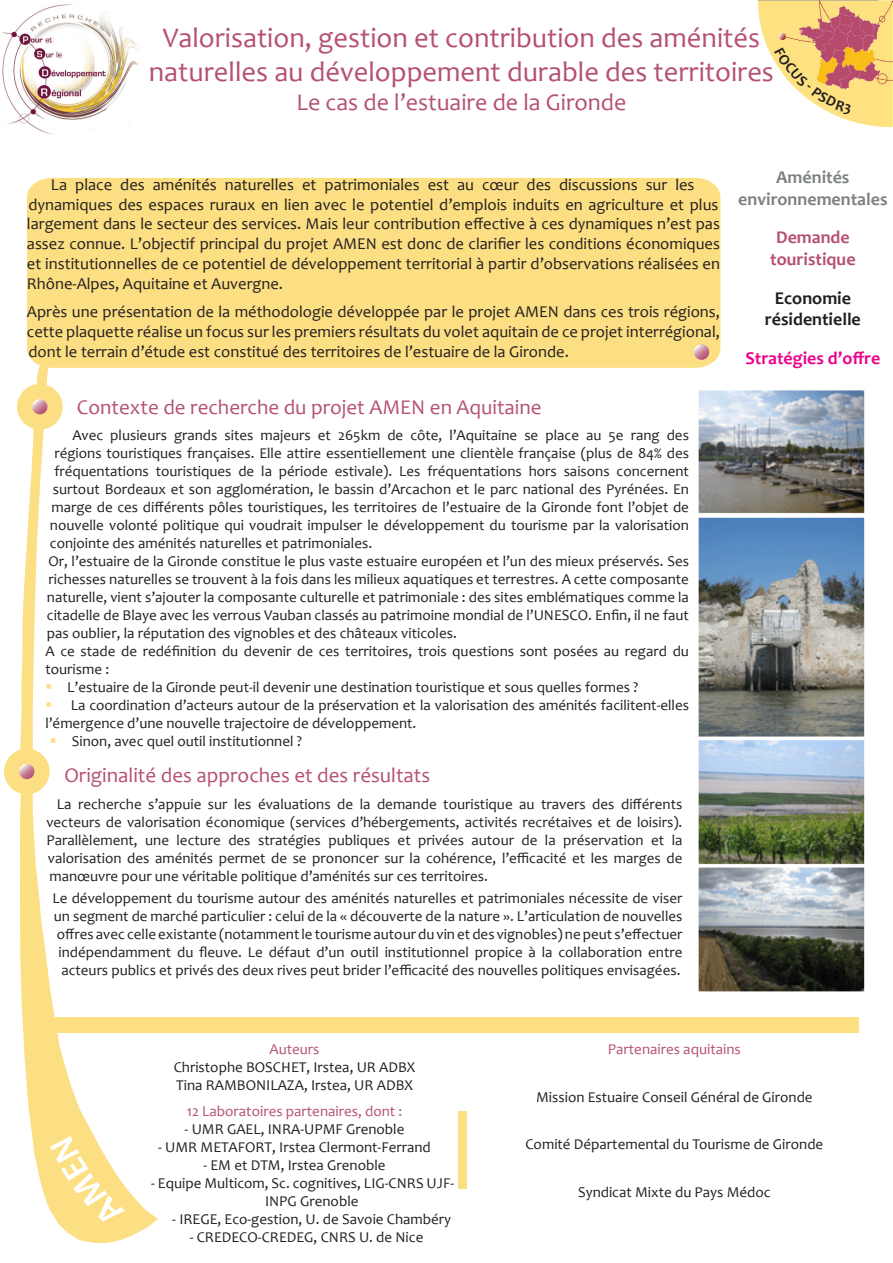
<style>
.page{position:relative;width:893px;height:1263px;background:#fff}
.page>*{position:absolute;margin:0;border:0;box-sizing:border-box;transform-origin:0 0}
.t1{font:28.5px "Candara";color:#b55076}
.t2{font:24px "Candara";color:#b55076}
.t3{font:21px "Candara";color:#b55076}
.t4{font:700 18px/21.6px "Candara";color:#7d8184;text-align:center}
.t5{font:700 18px/21.6px "Candara";color:#231f20;text-align:center}
.t6{font:700 18px/21.6px "Candara";color:#b55076;text-align:center}
.t7{font:700 18px "Candara";color:#ed028c}
.t8{font:16.5px/19.8px "Candara";color:#231f20}
.t9{font:15px/18px "Candara";color:#231f20}
.t10{font:15px "Candara";color:#b55076}
.s1{color:#fcde83}
</style>
<div class="page">
<div style="left:27px;top:178px;width:693px;height:190px;background:#fcde83"></div>
<svg style="left:694px;top:344px;width:15px;height:16px"></svg>
<div style="left:52px;top:1017px;width:806px;height:15px;background:#fcde83"></div>
<div style="left:458px;top:1111px;width:9px;height:77px;background:#fcde83"></div>
<img style="left:3px;top:4px;width:136px;height:130px">
<div style="left:46px;top:120px;width:83px;height:8px;background:#fff"></div>
<div style="left:0;top:3px;width:9px;height:6px;background:#fff"></div>
<svg style="left:20px;top:365px;width:138px;height:878px"></svg>
<div style="left:17px;top:384px;width:46px;height:46px;background:#fcde83;border-radius:50%"></div>
<svg style="left:32px;top:399px;width:15px;height:15px"></svg>
<div style="left:4px;top:749px;width:46px;height:45px;background:#fcde83;border-radius:50%"></div>
<svg style="left:19px;top:764px;width:15px;height:15px"></svg>
<img style="left:758px;top:0;width:135px;height:127px">
<img style="left:698px;top:390px;width:167px;height:602px">
<svg style="left:50px;top:1136px;width:75px;height:91px"></svg>
<svg style="left:774px;top:47px;width:77px;height:69px"></svg>
<p class="t1" style="left:163px;top:20px;width:598px">Valorisation, gestion et contribution des aménités</p>
<p class="t1" style="left:149px;top:54px;width:627px">naturelles au développement durable des territoires</p>
<p class="t2" style="left:296px;top:87px;width:332px">Le cas de l’estuaire de la Gironde</p>
<p class="t8" style="left:27px;top:174px;width:695px;text-indent:24px">La place des aménités naturelles et patrimoniales est au cœur des discussions sur les dynamiques des espaces ruraux en lien avec le potentiel d’emplois induits en agriculture et plus largement dans le secteur des services. Mais leur contribution effective à ces dynamiques n’est pas assez connue. L’objectif principal du projet AMEN est donc de clarifier les conditions économiques et institutionnelles de ce potentiel de développement territorial à partir d’observations réalisées en Rhône-Alpes, Aquitaine et Auvergne.</p>
<p class="t8" style="left:27px;top:302px;width:695px;text-align:justify">Après une présentation de la méthodologie développée par le projet AMEN dans ces trois régions, cette plaquette réalise un focus sur les premiers résultats du volet aquitain de ce projet interrégional, dont le terrain d’étude est constitué des territoires de l’estuaire de la Gironde.</p>
<p class="t3" style="left:77px;top:393px;width:466px">Contexte de recherche du projet AMEN en Aquitaine</p>
<p class="t9" style="left:72px;top:426px;width:618px">Avec plusieurs grands sites majeurs et 265km de côte, l’Aquitaine se place au 5e rang des</p>
<p class="t9" style="left:54px;top:444px;width:636px">régions touristiques françaises. Elle attire essentiellement une clientèle française (plus de 84% des</p>
<p class="t9" style="left:54px;top:462px;width:636px">fréquentations touristiques de la période estivale). Les fréquentations hors saisons concernent</p>
<p class="t9" style="left:53px;top:480px;width:637px">surtout Bordeaux et son agglomération, le bassin d’Arcachon et le parc national des Pyrénées. En</p>
<p class="t9" style="left:51px;top:498px;width:639px">marge de ces différents pôles touristiques, les territoires de l’estuaire de la Gironde font l’objet de</p>
<p class="t9" style="left:50px;top:516px;width:641px">nouvelle volonté politique qui voudrait impulser le développement du tourisme par la valorisation</p>
<p class="t9" style="left:50px;top:534px;width:324px">conjointe des aménités naturelles et patrimoniales.</p>
<p class="t9" style="left:47px;top:552px;width:644px;text-align:justify">Or, l’estuaire de la Gironde constitue le plus vaste estuaire européen et l’un des mieux préservés. Ses richesses naturelles se trouvent à la fois dans les milieux aquatiques et terrestres. A cette composante naturelle, vient s’ajouter la composante culturelle et patrimoniale : des sites emblématiques comme la citadelle de Blaye avec les verrous Vauban classés au patrimoine mondial de l’UNESCO. Enfin, il ne faut pas oublier, la réputation des vignobles et des châteaux viticoles.</p>
<p class="t9" style="left:45px;top:642px;width:645px">A ce stade de redéfinition du devenir de ces territoires, trois questions sont posées au regard du tourisme :</p>
<p class="t9" style="left:45px;top:678px;width:595px"><span class="s1">▪</span> L’estuaire de la Gironde peut-il devenir une destination touristique et sous quelles formes ?</p>
<p class="t9" style="left:45px;top:696px;width:645px"><span class="s1">▪</span> La coordination d’acteurs autour de la préservation et la valorisation des aménités facilitent-elles l’émergence d’une nouvelle trajectoire de développement.</p>
<p class="t9" style="left:50px;top:732px;width:254px"><span class="s1">▪</span> Sinon, avec quel outil institutionnel ?</p>
<p class="t3" style="left:64px;top:762px;width:367px">Originalité des approches et des résultats</p>
<p class="t9" style="left:46px;top:795px;width:638px;text-align:justify;text-indent:10px">La recherche s’appuie sur les évaluations de la demande touristique au travers des différents vecteurs de valorisation économique (services d’hébergements, activités recrétaives et de loisirs).<br>Parallèlement, une lecture des stratégies publiques et privées autour de la préservation et la valorisation des aménités permet de se prononcer sur la cohérence, l’efficacité et les marges de manœuvre pour une véritable politique d’aménités sur ces territoires.</p>
<p class="t9" style="left:52px;top:889px;width:631px;text-align:center">Le développement du tourisme autour des aménités naturelles et patrimoniales nécessite de viser un segment de marché particulier : celui de la « découverte de la nature ». L’articulation de nouvelles offres avec celle existante (notamment le tourisme autour du vin et des vignobles) ne peut s’effectuer indépendamment du fleuve. Le défaut d’un outil institutionnel propice à la collaboration entre acteurs publics et privés des deux rives peut brider l’efficacité des nouvelles politiques envisagées.</p>
<p class="t4" style="left:738px;top:166px;width:151px">Aménités environnementales</p>
<p class="t6" style="left:770px;top:226px;width:87px">Demande touristique</p>
<p class="t5" style="left:765px;top:287px;width:97px">Economie résidentielle</p>
<p class="t7" style="left:745px;top:347px;width:136px">Stratégies d’offre</p>
<p class="t10" style="left:269px;top:1039px;width:51px">Auteurs</p>
<p class="t9" style="left:174px;top:1058px;width:243px">Christophe BOSCHET, Irstea, UR ADBX</p>
<p class="t9" style="left:176px;top:1076px;width:238px">Tina RAMBONILAZA, Irstea, UR ADBX</p>
<p class="t10" style="left:187px;top:1102px;width:217px">12 Laboratoires partenaires, dont :</p>
<p class="t9" style="left:185px;top:1120px;width:221px">- UMR GAEL, INRA-UPMF Grenoble</p>
<p class="t9" style="left:158px;top:1138px;width:274px">- UMR METAFORT, Irstea Clermont-Ferrand</p>
<p class="t9" style="left:203px;top:1156px;width:184px">- EM et DTM, Irstea Grenoble</p>
<p class="t9" style="left:265px;top:1174px;width:191px;text-indent:-114px">- Equipe Multicom, Sc. cognitives, LIG-CNRS UJF-<br>INPG Grenoble</p>
<p class="t9" style="left:172px;top:1210px;width:280px">- IREGE, Eco-gestion, U. de Savoie Chambéry</p>
<p class="t9" style="left:190px;top:1228px;width:235px">- CREDECO-CREDEG, CNRS U. de Nice</p>
<p class="t10" style="left:608px;top:1039px;width:134px">Partenaires aquitains</p>
<p class="t9" style="left:536px;top:1087px;width:278px">Mission Estuaire Conseil Général de Gironde</p>
<p class="t9" style="left:525px;top:1135px;width:299px">Comité Départemental du Tourisme de Gironde</p>
<p class="t9" style="left:578px;top:1183px;width:194px">Syndicat Mixte du Pays Médoc</p>
</div>
